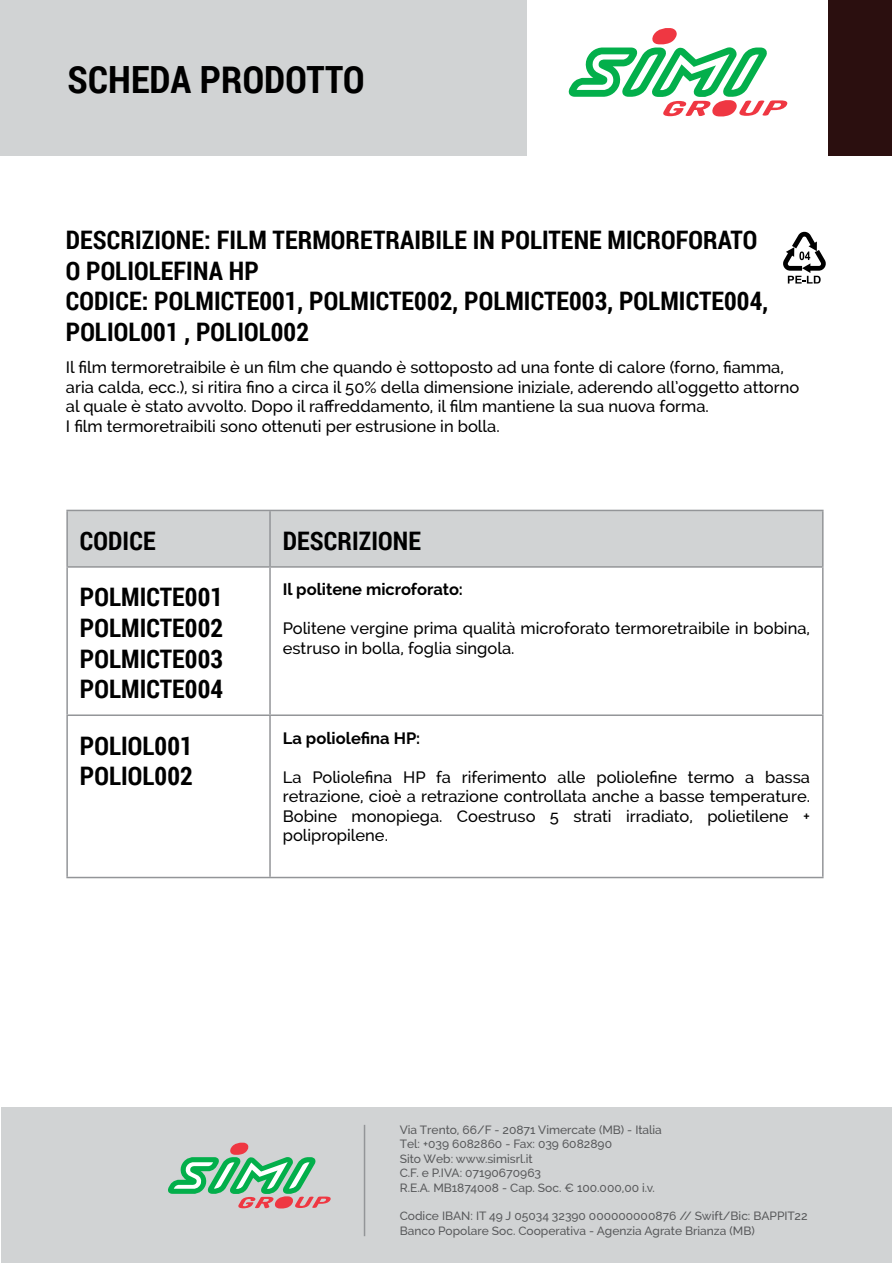
<style>
.page{position:relative;width:893px;height:1263px;background:#fff}
.page>*{position:absolute;margin:0;border:0;box-sizing:border-box;transform-origin:0 0}
.t1{font:700 37.5px "Roboto Condensed";letter-spacing:.005em;color:#000}
.t2{font:700 25.5px/30.6px "Roboto Condensed";letter-spacing:.005em;color:#000}
.t3{font:500 16.5px/19.5px "Raleway";color:#000}
.t4{font:700 16.5px "Raleway";color:#000}
.t5{font:500 12px/14.4px "Raleway";color:#58595b}
</style>
<div class="page">
<div style="left:0;top:0;width:526px;height:155px;background:#d1d3d4"></div>
<div style="left:1px;top:1107px;width:891px;height:156px;background:#d1d3d4"></div>
<div style="left:828px;top:0;width:64px;height:155px;background:#2b0f0f"></div>
<div style="left:68px;top:511px;width:754px;height:55px;background:#d1d3d4"></div>
<hr style="left:66px;top:510px;width:204px;height:1px;background:#939598">
<hr style="left:66px;top:511px;width:2px;height:55px;background:#939598">
<hr style="left:270px;top:510px;width:554px;height:1px;background:#939598">
<hr style="left:269px;top:511px;width:2px;height:55px;background:#939598">
<hr style="left:822px;top:511px;width:2px;height:55px;background:#939598">
<hr style="left:66px;top:566px;width:204px;height:2px;background:#939598">
<hr style="left:66px;top:568px;width:2px;height:146px;background:#939598">
<hr style="left:270px;top:566px;width:554px;height:2px;background:#939598">
<hr style="left:269px;top:568px;width:2px;height:146px;background:#939598">
<hr style="left:822px;top:568px;width:2px;height:146px;background:#939598">
<hr style="left:66px;top:714px;width:204px;height:2px;background:#939598">
<hr style="left:66px;top:716px;width:2px;height:161px;background:#939598">
<hr style="left:270px;top:714px;width:554px;height:2px;background:#939598">
<hr style="left:269px;top:716px;width:2px;height:161px;background:#939598">
<hr style="left:822px;top:716px;width:2px;height:161px;background:#939598">
<hr style="left:66px;top:877px;width:204px;height:1px;background:#939598">
<hr style="left:270px;top:877px;width:554px;height:1px;background:#939598">
<hr style="left:364px;top:1125px;width:1px;height:111px;background:#939598">
<svg style="left:568px;top:28px;width:220px;height:88px"></svg>
<svg style="left:168px;top:1143px;width:163px;height:65px"></svg>
<svg style="left:783px;top:231px;width:43px;height:53px"></svg>
<h1 class="t1" style="left:68px;top:54px;width:298px">SCHEDA PRODOTTO</h1>
<h2 class="t2" style="left:66px;top:224px;width:704px">DESCRIZIONE: FILM TERMORETRAIBILE IN POLITENE MICROFORATO O POLIOLEFINA HP<br>CODICE: POLMICTE001, POLMICTE002, POLMICTE003, POLMICTE004, POLIOL001 , POLIOL002</h2>
<p class="t3" style="left:66px;top:357px;width:735px">Il film termoretraibile è un film che quando è sottoposto ad una fonte di calore (forno, fiamma, aria calda, ecc.), si ritira fino a circa il 50% della dimensione iniziale, aderendo all’oggetto attorno al quale è stato avvolto. Dopo il raffreddamento, il film mantiene la sua nuova forma.<br>I film termoretraibili sono ottenuti per estrusione in bolla.</p>
<h2 class="t2" style="left:80px;top:524px;width:77px">CODICE</h2>
<h2 class="t2" style="left:283px;top:524px;width:140px">DESCRIZIONE</h2>
<h2 class="t2" style="left:80px;top:581px;width:145px;text-align:justify">POLMICTE001<br>POLMICTE002<br>POLMICTE003<br>POLMICTE004</h2>
<p class="t4" style="left:283px;top:580px;width:182px">Il politene microforato:</p>
<p class="t3" style="left:283px;top:619px;width:529px">Politene vergine prima qualità microforato termoretraibile in bobina, estruso in bolla, foglia singola.</p>
<h2 class="t2" style="left:80px;top:729px;width:114px">POLIOL001<br>POLIOL002</h2>
<p class="t4" style="left:283px;top:728px;width:139px">La poliolefina HP:</p>
<p class="t3" style="left:283px;top:767px;width:529px;text-align:justify">La Poliolefina HP fa riferimento alle poliolefine termo a bassa retrazione, cioè a retrazione controllata anche a basse temperature.<br>Bobine monopiega. Coestruso 5 strati irradiato, polietilene + polipropilene.</p>
<p class="t5" style="left:400px;top:1122px;width:264px">Via Trento, 66/F - 20871 Vimercate (MB) - Italia Tel: +039 6082860 - Fax: 039 6082890<br>Sito Web: www.simisrl.it<br>C.F. e P.IVA: 07190670963<br>R.E.A. MB1874008 - Cap. Soc. € 100.000,00 i.v.</p>
<p class="t5" style="left:400px;top:1209px;width:409px">Codice IBAN: IT 49 J 05034 32390 000000000876 // Swift/Bic: BAPPIT22<br>Banco Popolare Soc. Cooperativa - Agenzia Agrate Brianza (MB)</p>
</div>
